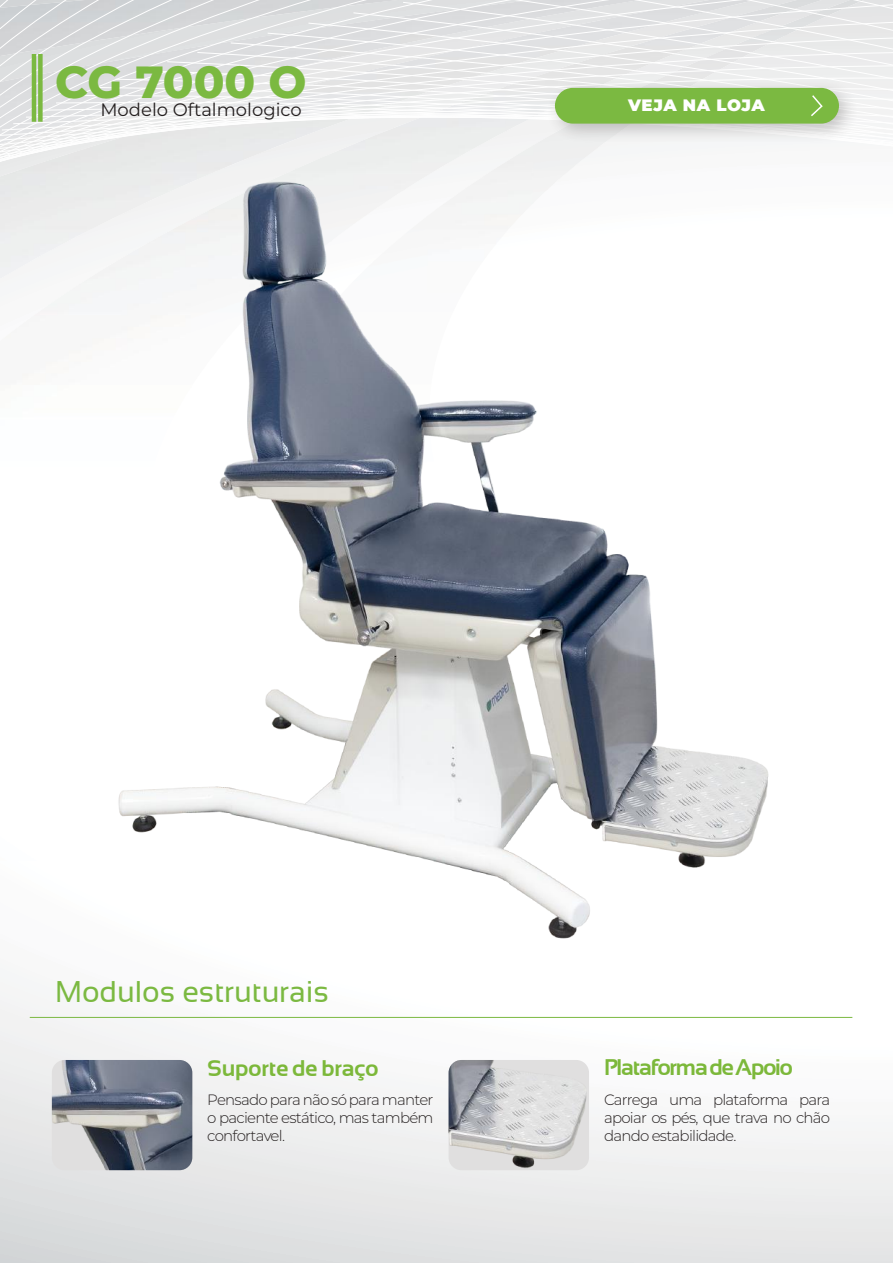
<style>
.page{position:relative;width:893px;height:1263px;background:#fff}
.page>*{position:absolute;margin:0;border:0;box-sizing:border-box;transform-origin:0 0}
.t1{font:800 45px "Montserrat";letter-spacing:-.01em;color:#7bb941}
.t2{font:30px "Sansation";color:#7bb941}
.t3{font:700 22.5px "Sansation";letter-spacing:-.05em;color:#7cb83a}
.t4{font:700 22.5px "Sansation";color:#7cb83a}
.t5{font:18px "Montserrat";color:#241f1f}
.t6{font:900 16.5px "Montserrat";letter-spacing:.025em;color:#fff}
.t7{font:300 15px/18px "Montserrat";letter-spacing:-.05em;color:#241f1f;text-align:justify}
</style>
<div class="page">
<svg style="left:0;top:938px;width:893px;height:325px"></svg>
<div style="left:0;top:212px;width:112px;height:18px;background:#edeeee"></div>
<div style="left:0;top:193px;width:112px;height:19px;background:#ebebeb"></div>
<svg style="left:0;top:173px;width:566px;height:20px"></svg>
<div style="left:0;top:166px;width:574px;height:7px;background:#eeefef"></div>
<svg style="left:0;top:154px;width:590px;height:5px"></svg>
<svg style="left:0;top:149px;width:597px;height:5px"></svg>
<svg style="left:0;top:143px;width:602px;height:6px"></svg>
<svg style="left:0;top:136px;width:546px;height:7px"></svg>
<svg style="left:0;top:0;width:809px;height:136px"></svg>
<svg style="left:0;top:0;width:723px;height:127px"></svg>
<svg style="left:0;top:0;width:611px;height:117px"></svg>
<svg style="left:0;top:0;width:517px;height:105px"></svg>
<svg style="left:0;top:0;width:436px;height:92px;background:#dfe0e1"></svg>
<hr style="left:32px;top:54px;width:4px;height:68px;background:#7bb941">
<img style="left:112px;top:179px;width:657px;height:759px">
<div style="left:38px;top:54px;width:5px;height:68px;background:#7bb941"></div>
<img style="left:449px;top:1060px;width:140px;height:110px">
<hr style="left:30px;top:1017px;width:822px;height:1px;background:#7bb941">
<img style="left:52px;top:1060px;width:140px;height:110px">
<div style="left:546px;top:78px;width:313px;height:66px;background:#241f1f;opacity:.24"></div>
<div style="left:555px;top:88px;width:284px;height:36px;background:#7bb941;border-radius:18px"></div>
<svg style="left:809px;top:0;width:84px;height:144px"></svg>
<h1 class="t1" style="left:55px;top:49px;width:253px">CG 7000 O</h1>
<p class="t5" style="left:100px;top:98px;width:203px">Modelo Oftalmologico</p>
<p class="t6" style="left:628px;top:93px;width:138px">VEJA NA LOJA</p>
<h2 class="t2" style="left:55px;top:974px;width:275px">Modulos estruturais</h2>
<h3 class="t4" style="left:207px;top:1056px;width:173px">Suporte de braço</h3>
<p class="t7" style="left:207px;top:1090px;width:228px">Pensado para não só para manter o paciente estático, mas também confortavel.</p>
<h3 class="t3" style="left:604px;top:1054px;width:190px">Plataforma de Apoio</h3>
<p class="t7" style="left:604px;top:1090px;width:228px">Carrega uma plataforma para apoiar os pés, que trava no chão dando estabilidade.</p>
</div>
